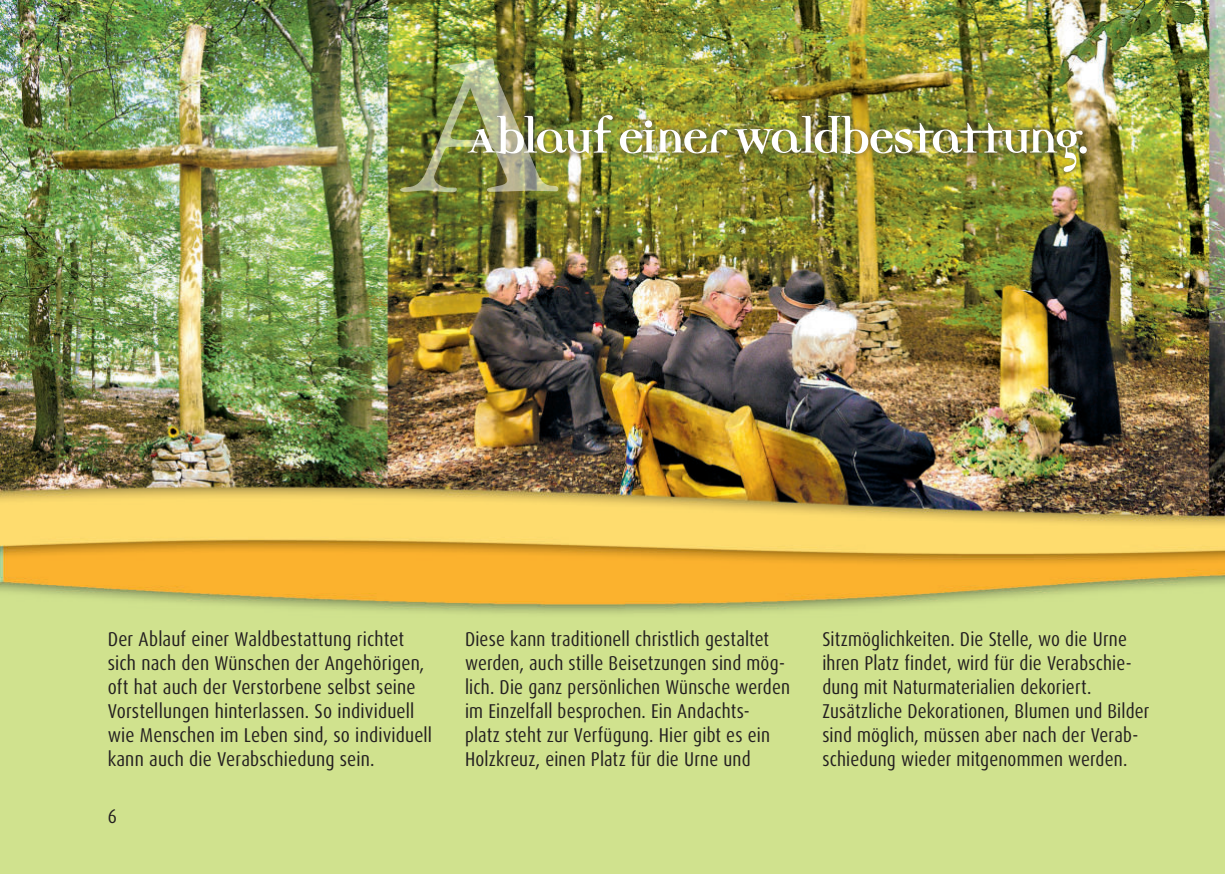
<style>
.page{position:relative;width:1225px;height:874px;background:#fff}
.page>*{position:absolute;margin:0;border:0;box-sizing:border-box;transform-origin:0 0}
.t1{font:309.6px "Bebris Bold Ruhe Forst";color:#fff}
.t2{font:55px "Bebris Bold Ruhe Forst";letter-spacing:-.05em;color:#fff}
.t3{font:condensed 20px/24px "Dax OT";letter-spacing:.01em;color:#231f20}
</style>
<div class="page">
<img style="left:0;top:0;width:1225px;height:873px">
<div style="left:462px;top:110px;width:630px;height:67px;background:#524a47;opacity:.45"></div>
<h1 class="t1" style="left:400px;top:-97px;width:162px">A</h1>
<h2 class="t2" style="left:467px;top:112px;width:625px">Ablauf einer Waldbestattung.</h2>
<p class="t3" style="left:108px;top:627px;width:326px">Der Ablauf einer Waldbestattung richtet sich nach den Wünschen der Angehörigen, oft hat auch der Verstorbene selbst seine Vorstellungen hinterlassen. So individuell wie Menschen im Leben sind, so individuell kann auch die Verabschiedung sein.</p>
<p class="t3" style="left:465px;top:627px;width:326px">Diese kann traditionell christlich gestaltet werden, auch stille Beisetzungen sind mög&shy;lich. Die ganz persönlichen Wünsche werden im Einzelfall besprochen. Ein Andachts-<br>platz steht zur Verfügung. Hier gibt es ein Holzkreuz, einen Platz für die Urne und</p>
<p class="t3" style="left:822px;top:627px;width:329px">Sitzmöglichkeiten. Die Stelle, wo die Urne ihren Platz findet, wird für die Verabschie&shy;dung mit Naturmaterialien dekoriert.<br>Zusätzliche Dekorationen, Blumen und Bilder sind möglich, müssen aber nach der Verab&shy;schiedung wieder mitgenommen werden.</p>
<p class="t3" style="left:108px;top:804px;width:11px">6</p>
</div>
